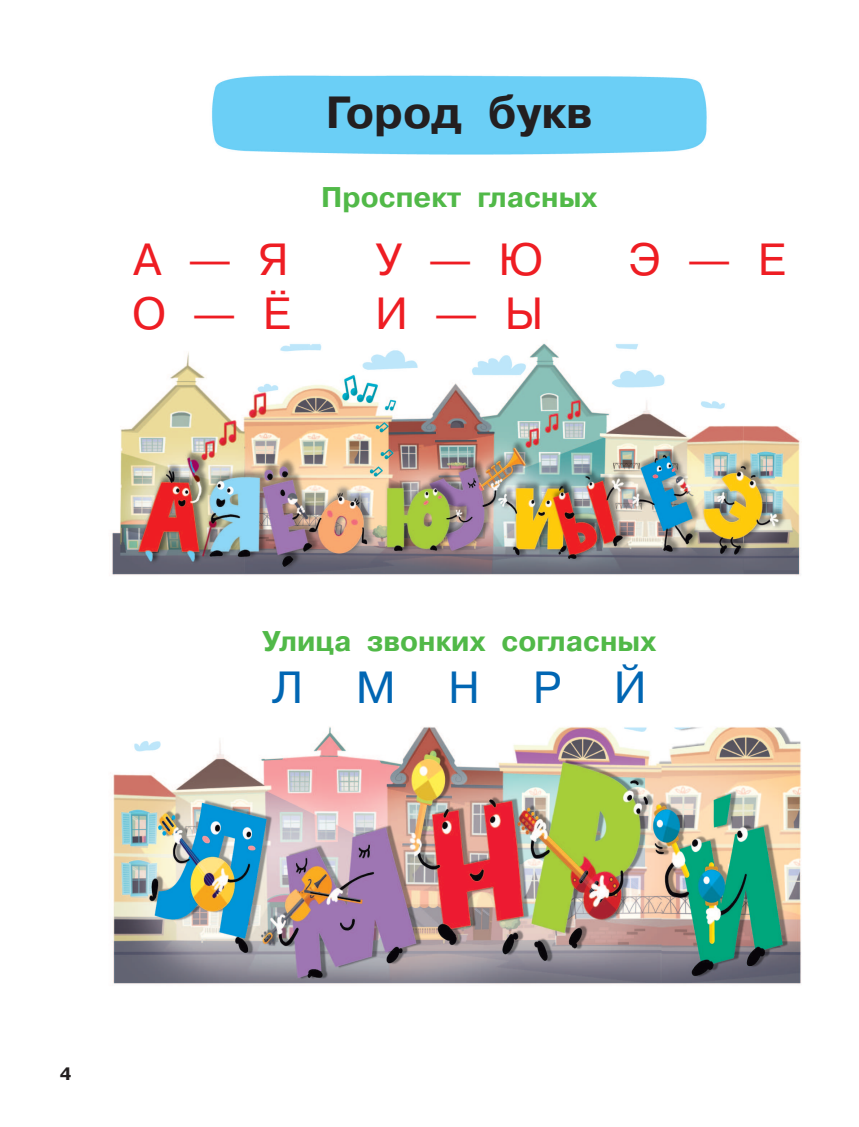
<style>
.page{position:relative;width:859px;height:1127px;background:#fff}
.page>*{position:absolute;margin:0;border:0;box-sizing:border-box;transform-origin:0 0}
.t1{font:45px/54px "Pragmatica C";color:#ee1d23}
.t2{font:700 45px "Pragmatica C";color:#231f20}
.t3{font:45px "Pragmatica C";color:#0166b3}
.t4{font:700 28.5px "Pragmatica C";color:#51b948}
.t5{font:700 18px "Pragmatica C";color:#231f20}
</style>
<div class="page">
<img style="left:112px;top:75px;width:689px;height:909px">
<h1 class="t2" style="left:326px;top:89px;width:268px">Город букв</h1>
<h1 class="t1" style="left:132px;top:233px;width:160px">А — Я<br>О — Ё</h1>
<p class="t4" style="left:321px;top:182px;width:278px">Проспект гласных</p>
<h1 class="t1" style="left:375px;top:233px;width:170px">У — Ю<br>И — Ы</h1>
<h1 class="t1" style="left:629px;top:233px;width:158px">Э — Е</h1>
<p class="t4" style="left:262px;top:626px;width:395px">Улица звонких согласных</p>
<h1 class="t3" style="left:272px;top:664px;width:376px">Л М Н Р Й</h1>
<p class="t5" style="left:60px;top:1064px;width:13px">4</p>
</div>
